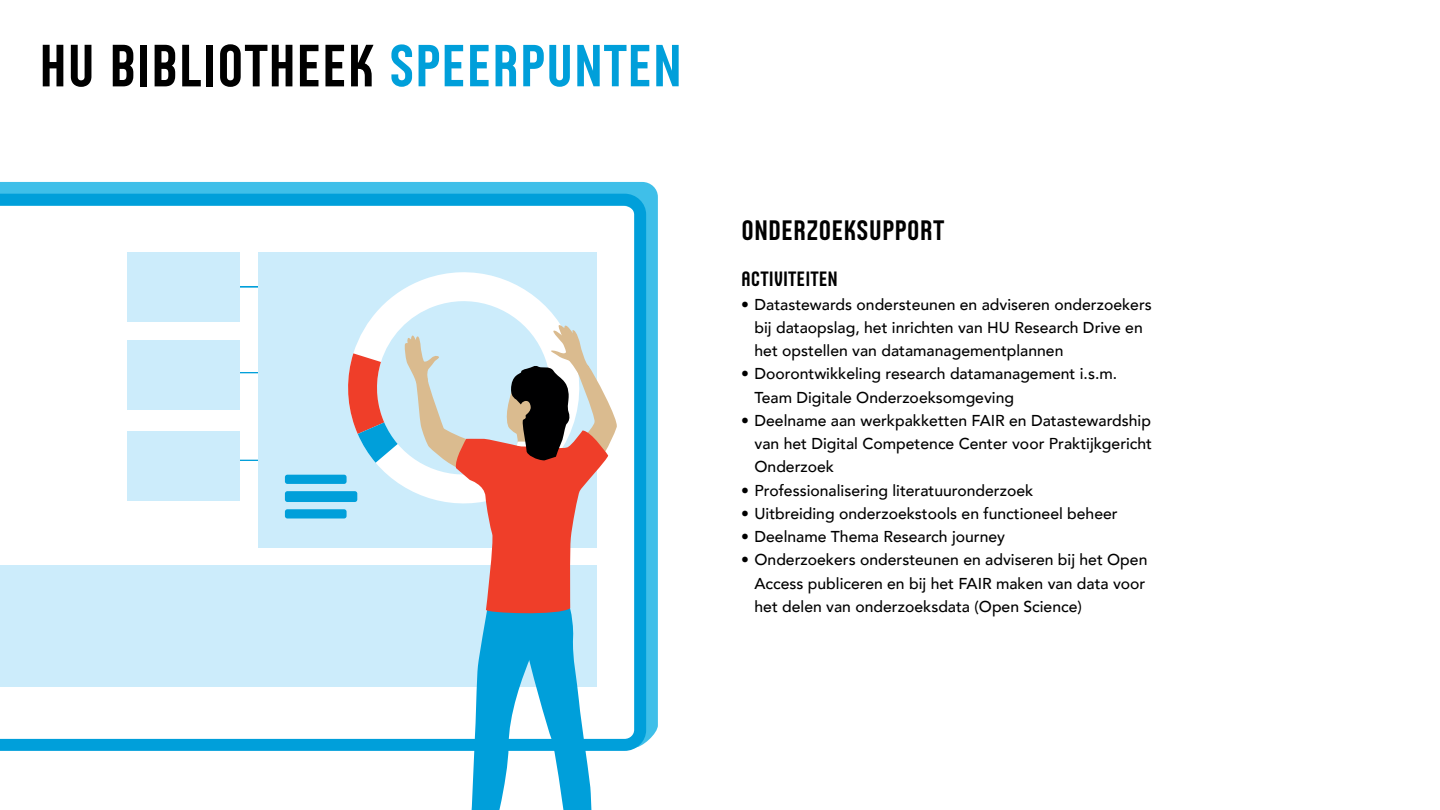
<style>
.page{position:relative;width:1440px;height:810px;background:#fff}
.page>*{position:absolute;margin:0;border:0;box-sizing:border-box;transform-origin:0 0}
.t1{font:60.3px "Husans";color:#000}
.t2{font:28.5px "Husans";color:#000}
.t3{font:21px "Husans";color:#000}
.t4{font:500 15.75px/23.2px "Avenir";color:#000}
.s1{font-size:60px;color:#009fda}
</style>
<div class="page">
<svg style="left:0;top:182px;width:658px;height:560px;background:#3ebee8"></svg>
<svg style="left:0;top:194px;width:646px;height:557px"></svg>
<hr style="left:209px;top:286px;width:74px;height:2px;background:#009fda">
<hr style="left:209px;top:372px;width:74px;height:1px;background:#009fda">
<hr style="left:209px;top:460px;width:74px;height:1px;background:#009fda">
<div style="left:0;top:565px;width:597px;height:122px;background:#ccecfb"></div>
<div style="left:259px;top:252px;width:338px;height:295px;background:#ccecfb"></div>
<div style="left:127px;top:252px;width:113px;height:70px;background:#ccecfb"></div>
<div style="left:127px;top:340px;width:113px;height:70px;background:#ccecfb"></div>
<div style="left:127px;top:431px;width:113px;height:70px;background:#ccecfb"></div>
<div style="left:285px;top:475px;width:62px;height:9px;background:#009fda;border-radius:3px"></div>
<div style="left:285px;top:491px;width:72px;height:11px;background:#009fda;border-radius:3px"></div>
<div style="left:285px;top:509px;width:62px;height:10px;background:#009fda;border-radius:3px"></div>
<svg style="left:346px;top:272px;width:211px;height:241px"></svg>
<svg style="left:346px;top:353px;width:52px;height:110px"></svg>
<svg style="left:405px;top:320px;width:214px;height:490px"></svg>
<p class="t1" style="left:39px;top:31px;width:645px">HU BIBLIOTHEEK <span class="s1">SPEERPUNTEN</span></p>
<p class="t2" style="left:741px;top:214px;width:205px">ONDERZOEKSUPPORT</p>
<p class="t3" style="left:741px;top:267px;width:99px">ACTIVITEITEN</p>
<p class="t4" style="left:754px;top:292px;width:399px;text-indent:-14px">• Datastewards ondersteunen en adviseren onderzoekers bij dataopslag, het inrichten van HU Research Drive en het opstellen van datamanagementplannen</p>
<p class="t4" style="left:741px;top:361px;width:378px">• Doorontwikkeling research datamanagement i.s.m.</p>
<p class="t4" style="left:754px;top:385px;width:261px">Team Digitale Onderzoeksomgeving</p>
<p class="t4" style="left:754px;top:408px;width:399px;text-align:justify;text-indent:-14px">• Deelname aan werkpakketten FAIR en Datastewardship van het Digital Competence Center voor Praktijkgericht Onderzoek</p>
<p class="t4" style="left:741px;top:478px;width:294px">• Professionalisering literatuuronderzoek</p>
<p class="t4" style="left:741px;top:501px;width:378px">• Uitbreiding onderzoekstools en functioneel beheer</p>
<p class="t4" style="left:741px;top:524px;width:266px">• Deelname Thema Research journey</p>
<p class="t4" style="left:754px;top:547px;width:394px;text-indent:-13px">• Onderzoekers ondersteunen en adviseren bij het Open<br>Access publiceren en bij het FAIR maken van data voor het delen van onderzoeksdata (Open Science)</p>
</div>
